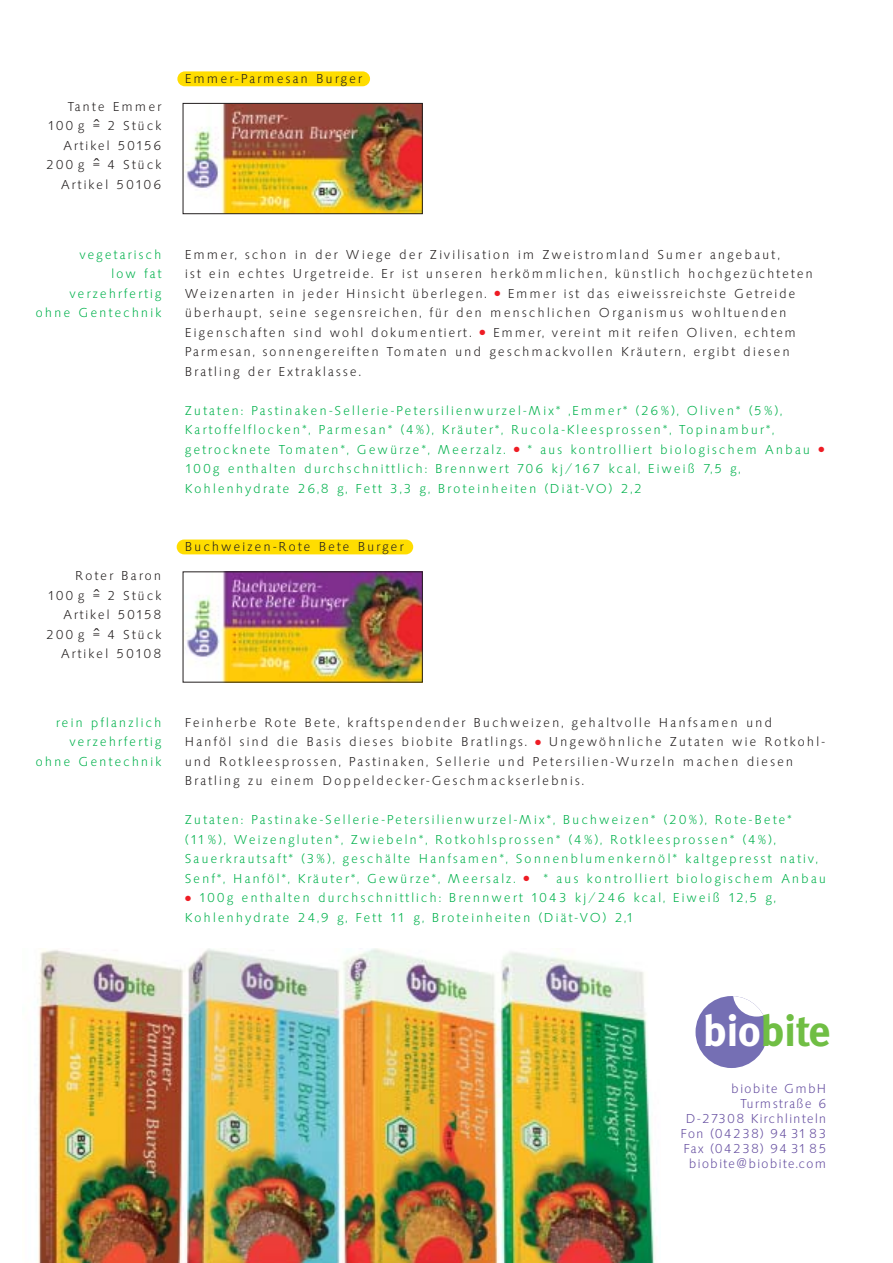
<style>
.page{position:relative;width:893px;height:1263px;background:#fff}
.page>*{position:absolute;margin:0;border:0;box-sizing:border-box;transform-origin:0 0}
.t1{font:700 43.5px "Meta";color:#70be44}
.t2{font:300 13.5px/19.5px "Saxony";letter-spacing:.145em;color:#231f1f}
.t3{font:300 13.5px/19.5px "Saxony";letter-spacing:.145em;color:#00b14c}
.t4{font:300 13.5px/15px "Saxony";letter-spacing:.085em;color:#6750a1;text-align:right}
.s1{font-size:21px}
.s2{color:#ee1c24}
.s3{color:#fff}
</style>
<div class="page">
<div style="left:177px;top:540px;width:236px;height:14px;background:#fd0;border-radius:7px"></div>
<div style="left:177px;top:71px;width:193px;height:15px;background:#fd0;border-radius:7px"></div>
<img style="left:185px;top:105px;width:235px;height:107px">
<div style="left:183px;top:103px;width:239px;height:111px;border:1px solid #231f1f"></div>
<img style="left:186px;top:574px;width:234px;height:106px">
<div style="left:695px;top:996px;width:72px;height:72px;background:#756fb4;border-radius:50%"></div>
<svg style="left:733px;top:996px;width:31px;height:21px"></svg>
<img style="left:38px;top:948px;width:617px;height:314px">
<p class="t2" style="left:46px;top:98px;width:117px;text-align:right">Tante Emmer<br>100 g =<span class="s1">^</span> 2 Stück<br>Artikel 50156<br>200 g =<span class="s1">^</span> 4 Stück<br>Artikel 50106</p>
<p class="t2" style="left:185px;top:70px;width:179px">Emmer-Parmesan Burger</p>
<p class="t3" style="left:36px;top:246px;width:127px;text-align:right">vegetarisch<br>low fat verzehrfertig ohne Gentechnik</p>
<p class="t2" style="left:46px;top:567px;width:117px;text-align:right">Roter Baron<br>100 g =<span class="s1">^</span> 2 Stück<br>Artikel 50158<br>200 g =<span class="s1">^</span> 4 Stück<br>Artikel 50108</p>
<p class="t3" style="left:36px;top:714px;width:127px;text-align:right">rein pflanzlich verzehrfertig ohne Gentechnik</p>
<p class="t2" style="left:185px;top:246px;width:629px">Emmer, schon in der Wiege der Zivilisation im Zweistromland Sumer angebaut,<br>ist ein echtes Urgetreide. Er ist unseren herkömmlichen, künstlich hochgezüchteten Weizenarten in jeder Hinsicht überlegen. <span class="s2">●</span> Emmer ist das eiweissreichste Getreide überhaupt, seine segensreichen, für den menschlichen Organismus wohltuenden Eigenschaften sind wohl dokumentiert. <span class="s2">●</span> Emmer, vereint mit reifen Oliven, echtem Parmesan, sonnengereiften Tomaten und geschmackvollen Kräutern, ergibt diesen Bratling der Extraklasse.</p>
<p class="t3" style="left:185px;top:402px;width:640px">Zutaten: Pastinaken-Sellerie-Petersilienwurzel-Mix* ,Emmer* (26%), Oliven* (5%), Kartoffelflocken*, Parmesan* (4%), Kräuter*, Rucola-Kleesprossen*, Topinambur*, getrocknete Tomaten*, Gewürze*, Meerzalz. <span class="s2">●</span> * aus kontrolliert biologischem Anbau <span class="s2">● </span>100g enthalten durchschnittlich: Brennwert 706 kj/167 kcal, Eiweiß 7,5 g, Kohlenhydrate 26,8 g, Fett 3,3 g, Broteinheiten (Diät-VO) 2,2</p>
<p class="t2" style="left:185px;top:538px;width:220px">Buchweizen-Rote Bete Burger</p>
<p class="t2" style="left:185px;top:714px;width:641px">Feinherbe Rote Bete, kraftspendender Buchweizen, gehaltvolle Hanfsamen und<br>Hanföl sind die Basis dieses biobite Bratlings. <span class="s2">●</span> Ungewöhnliche Zutaten wie Rotkohl&shy;und Rotkleesprossen, Pastinaken, Sellerie und Petersilien-Wurzeln machen diesen Bratling zu einem Doppeldecker-Geschmackserlebnis.</p>
<p class="t3" style="left:185px;top:811px;width:642px">Zutaten: Pastinake-Sellerie-Petersilienwurzel-Mix*, Buchweizen* (20%), Rote-Bete* (11%), Weizengluten*, Zwiebeln*, Rotkohlsprossen* (4%), Rotkleesprossen* (4%), Sauerkrautsaft* (3%), geschälte Hanfsamen*, Sonnenblumenkernöl* kaltgepresst nativ, Senf*, Hanföl*, Kräuter*, Gewürze*, Meersalz. <span class="s2">●</span> * aus kontrolliert biologischem Anbau</p>
<p class="t3" style="left:185px;top:889px;width:592px"><span class="s2">●</span> 100g enthalten durchschnittlich: Brennwert 1043 kj/246 kcal, Eiweiß 12,5 g,<br>Kohlenhydrate 24,9 g, Fett 11 g, Broteinheiten (Diät-VO) 2,1</p>
<h1 class="t1" style="left:703px;top:1014px;width:129px"><span class="s3">bio</span>bite</h1>
<p class="t4" style="left:680px;top:1082px;width:147px">biobite GmbH<br>Turmstraße 6<br>D-27308 Kirchlinteln<br>Fon (04238) 94 31 83<br>Fax (04238) 94 31 85 biobite@biobite.com</p>
</div>
